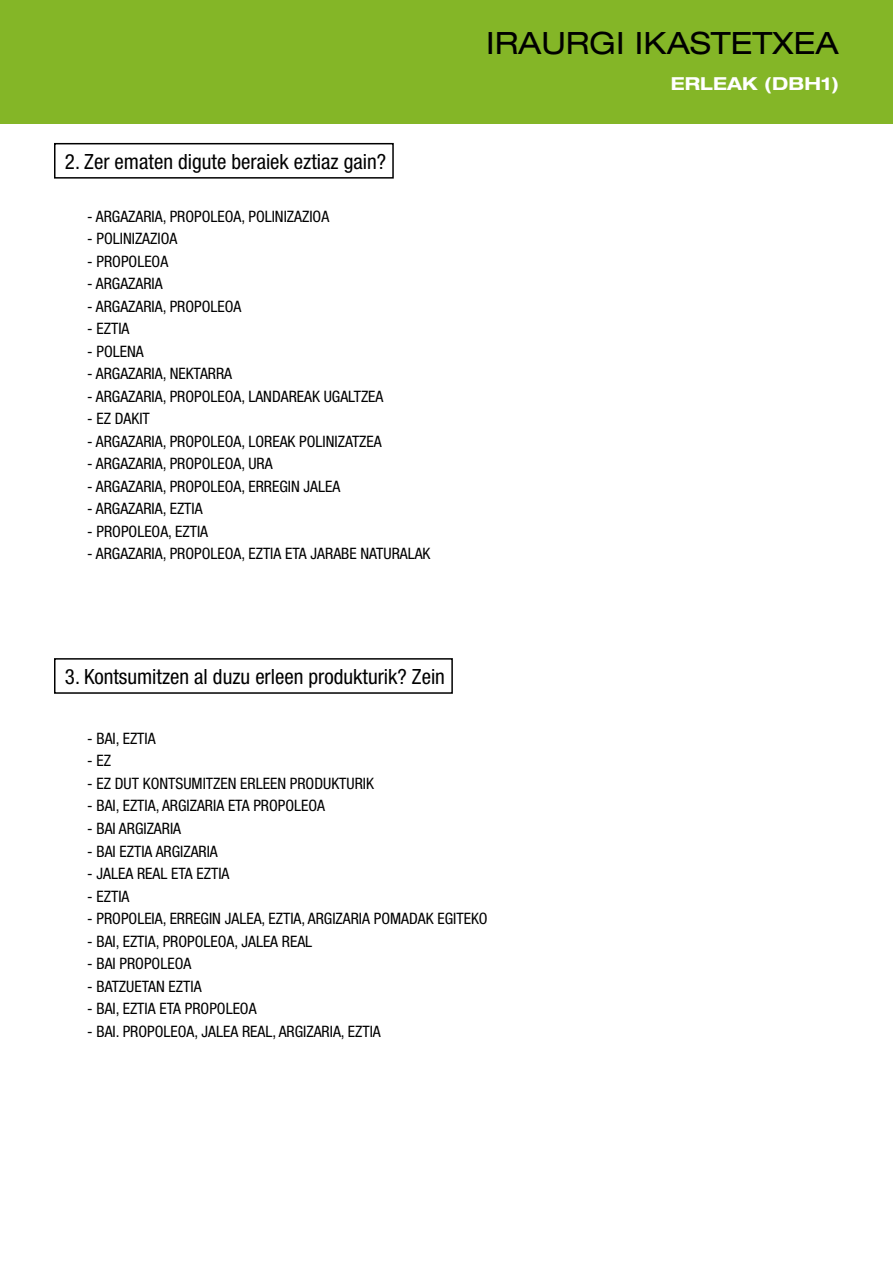
<style>
.page{position:relative;width:893px;height:1263px;background:#fff}
.page>*{position:absolute;margin:0;border:0;box-sizing:border-box;transform-origin:0 0}
.t1{font:expanded 30.75px "Helvetica Neue";color:#000}
.t2{font:condensed 21px "Helvetica Neue";color:#000}
.t3{font:700 expanded 18px "Helvetica Neue";color:#fff}
.t4{font:condensed 15.75px "Helvetica Neue";color:#000}
</style>
<div class="page">
<div style="left:0;top:0;width:893px;height:123px;background:#84b627"></div>
<div style="left:54px;top:143px;width:340px;height:36px;border:2px solid #000"></div>
<div style="left:54px;top:658px;width:399px;height:36px;border:2px solid #000"></div>
<h2 class="t2" style="left:65px;top:149px;width:323px">2. Zer ematen digute beraiek eztiaz gain?</h2>
<p class="t4" style="left:87px;top:207px;width:244px">- ARGAZARIA, PROPOLEOA, POLINIZAZIOA</p>
<p class="t4" style="left:87px;top:230px;width:92px">- POLINIZAZIOA</p>
<p class="t4" style="left:87px;top:252px;width:83px">- PROPOLEOA</p>
<p class="t4" style="left:87px;top:275px;width:77px">- ARGAZARIA</p>
<p class="t4" style="left:87px;top:297px;width:156px">- ARGAZARIA, PROPOLEOA</p>
<p class="t4" style="left:87px;top:320px;width:44px">- EZTIA</p>
<p class="t4" style="left:87px;top:342px;width:58px">- POLENA</p>
<p class="t4" style="left:87px;top:365px;width:146px">- ARGAZARIA, NEKTARRA</p>
<p class="t4" style="left:87px;top:387px;width:298px">- ARGAZARIA, PROPOLEOA, LANDAREAK UGALTZEA</p>
<p class="t4" style="left:87px;top:410px;width:64px">- EZ DAKIT</p>
<p class="t4" style="left:87px;top:432px;width:296px">- ARGAZARIA, PROPOLEOA, LOREAK POLINIZATZEA</p>
<p class="t4" style="left:87px;top:455px;width:187px">- ARGAZARIA, PROPOLEOA, URA</p>
<p class="t4" style="left:87px;top:477px;width:255px">- ARGAZARIA, PROPOLEOA, ERREGIN JALEA</p>
<p class="t4" style="left:87px;top:500px;width:117px">- ARGAZARIA, EZTIA</p>
<p class="t4" style="left:87px;top:522px;width:123px">- PROPOLEOA, EZTIA</p>
<p class="t4" style="left:87px;top:545px;width:345px">- ARGAZARIA, PROPOLEOA, EZTIA ETA JARABE NATURALAK</p>
<h2 class="t2" style="left:65px;top:665px;width:382px">3. Kontsumitzen al duzu erleen produkturik? Zein</h2>
<h1 class="t1" style="left:486px;top:24px;width:354px">IRAURGI IKASTETXEA</h1>
<p class="t3" style="left:671px;top:72px;width:170px">ERLEAK (DBH1)</p>
<p class="t4" style="left:87px;top:729px;width:70px">- BAI, EZTIA</p>
<p class="t4" style="left:87px;top:752px;width:25px">- EZ</p>
<p class="t4" style="left:87px;top:774px;width:288px">- EZ DUT KONTSUMITZEN ERLEEN PRODUKTURIK</p>
<p class="t4" style="left:87px;top:797px;width:239px">- BAI, EZTIA, ARGIZARIA ETA PROPOLEOA</p>
<p class="t4" style="left:87px;top:819px;width:95px">- BAI ARGIZARIA</p>
<p class="t4" style="left:87px;top:842px;width:132px">- BAI EZTIA ARGIZARIA</p>
<p class="t4" style="left:87px;top:864px;width:144px">- JALEA REAL ETA EZTIA</p>
<p class="t4" style="left:87px;top:887px;width:44px">- EZTIA</p>
<p class="t4" style="left:87px;top:909px;width:402px">- PROPOLEIA, ERREGIN JALEA, EZTIA, ARGIZARIA POMADAK EGITEKO</p>
<p class="t4" style="left:87px;top:932px;width:227px">- BAI, EZTIA, PROPOLEOA, JALEA REAL</p>
<p class="t4" style="left:87px;top:954px;width:106px">- BAI PROPOLEOA</p>
<p class="t4" style="left:87px;top:977px;width:116px">- BATZUETAN EZTIA</p>
<p class="t4" style="left:87px;top:999px;width:171px">- BAI, EZTIA ETA PROPOLEOA</p>
<p class="t4" style="left:87px;top:1022px;width:295px">- BAI. PROPOLEOA, JALEA REAL, ARGIZARIA, EZTIA</p>
</div>
